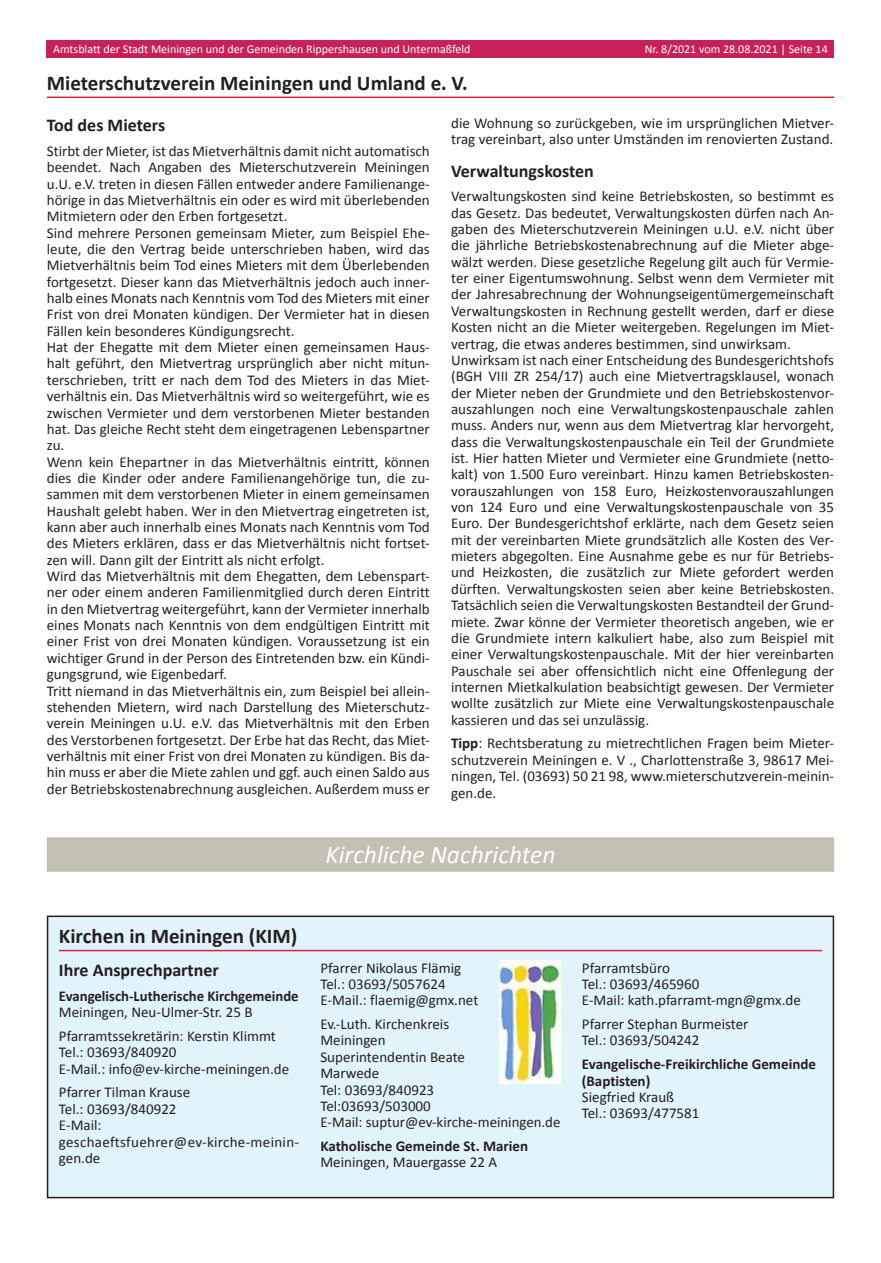
<style>
.page{position:relative;width:881px;height:1263px;background:#fff}
.page>*{position:absolute;margin:0;border:0;box-sizing:border-box;transform-origin:0 0}
.Schattenbalken{font:italic 25.5px "Calibri";color:#fff}
.Überschrift{font:700 21px "Calibri";color:#231f20}
.Überschrift_ohne_abs{font:700 21px "Calibri";color:#231f20}
.Zwischenüberschrift{font:700 18px "Calibri";color:#231f20}
.t1{font:15px/16.4px "Calibri";color:#231f20;text-align:justify}
.t2{font:700 15px "Calibri";color:#231f20}
.t3{font:15px/16.4px "Calibri";letter-spacing:.02em;color:#231f20}
.t4{font:12px "Calibri";color:#fff}
.s1{font-weight:700}
</style>
<div class="page">
<div style="left:47px;top:40px;width:786px;height:17px;background:#c62158"></div>
<hr style="left:47px;top:97px;width:786px;height:1px;background:#e41d3f">
<div style="left:47px;top:837px;width:786px;height:35px;background:#c3c1b1"></div>
<div style="left:48px;top:916px;width:785px;height:281px;background:#e1f4fc"></div>
<hr style="left:59px;top:950px;width:762px;height:1px;background:#e41d3f">
<div style="left:47px;top:915px;width:786px;height:283px;border:2px solid #231f20"></div>
<img style="left:499px;top:960px;width:61px;height:123px">
<p class="t4" style="left:53px;top:42px;width:418px">Amtsblatt der Stadt Meiningen und der Gemeinden Rippershausen und Untermaßfeld</p>
<p class="t4" style="left:644px;top:42px;width:184px">Nr. 8/2021 vom 28.08.2021 | Seite 14</p>
<p class="Überschrift" style="left:47px;top:70px;width:422px">Mieterschutzverein Meiningen und Umland e. V.</p>
<p class="Zwischenüberschrift" style="left:47px;top:114px;width:120px">Tod des Mieters</p>
<p class="t1" style="left:47px;top:143px;width:384px">Stirbt der Mieter, ist das Mietverhältnis damit nicht automatisch beendet. Nach Angaben des Mieterschutzverein Meiningen u.U. e.V. treten in diesen Fällen entweder andere Familienange&shy;hörige in das Mietverhältnis ein oder es wird mit überlebenden Mitmietern oder den Erben fortgesetzt.</p>
<p class="t1" style="left:47px;top:225px;width:384px">Sind mehrere Personen gemeinsam Mieter, zum Beispiel Ehe&shy;leute, die den Vertrag beide unterschrieben haben, wird das Mietverhältnis beim Tod eines Mieters mit dem Überlebenden fortgesetzt. Dieser kann das Mietverhältnis jedoch auch inner&shy;halb eines Monats nach Kenntnis vom Tod des Mieters mit einer Frist von drei Monaten kündigen. Der Vermieter hat in diesen Fällen kein besonderes Kündigungsrecht.</p>
<p class="t1" style="left:47px;top:339px;width:384px">Hat der Ehegatte mit dem Mieter einen gemeinsamen Haus&shy;halt geführt, den Mietvertrag ursprünglich aber nicht mitun&shy;terschrieben, tritt er nach dem Tod des Mieters in das Miet&shy;verhältnis ein. Das Mietverhältnis wird so weitergeführt, wie es zwischen Vermieter und dem verstorbenen Mieter bestanden hat. Das gleiche Recht steht dem eingetragenen Lebenspartner zu.</p>
<p class="t1" style="left:47px;top:453px;width:384px">Wenn kein Ehepartner in das Mietverhältnis eintritt, können dies die Kinder oder andere Familienangehörige tun, die zu&shy;sammen mit dem verstorbenen Mieter in einem gemeinsamen Haushalt gelebt haben. Wer in den Mietvertrag eingetreten ist, kann aber auch innerhalb eines Monats nach Kenntnis vom Tod des Mieters erklären, dass er das Mietverhältnis nicht fortset&shy;zen will. Dann gilt der Eintritt als nicht erfolgt.</p>
<p class="t1" style="left:47px;top:568px;width:384px">Wird das Mietverhältnis mit dem Ehegatten, dem Lebenspart&shy;ner oder einem anderen Familienmitglied durch deren Eintritt in den Mietvertrag weitergeführt, kann der Vermieter innerhalb eines Monats nach Kenntnis von dem endgültigen Eintritt mit einer Frist von drei Monaten kündigen. Voraussetzung ist ein wichtiger Grund in der Person des Eintretenden bzw. ein Kündi&shy;gungsgrund, wie Eigenbedarf.</p>
<p class="t1" style="left:47px;top:682px;width:384px">Tritt niemand in das Mietverhältnis ein, zum Beispiel bei allein&shy;stehenden Mietern, wird nach Darstellung des Mieterschutz&shy;verein Meiningen u.U. e.V. das Mietverhältnis mit den Erben des Verstorbenen fortgesetzt. Der Erbe hat das Recht, das Miet&shy;verhältnis mit einer Frist von drei Monaten zu kündigen. Bis da&shy;hin muss er aber die Miete zahlen und ggf. auch einen Saldo aus der Betriebskostenabrechnung ausgleichen. Außerdem muss er</p>
<p class="t1" style="left:451px;top:115px;width:384px">die Wohnung so zurückgeben, wie im ursprünglichen Mietver&shy;trag vereinbart, also unter Umständen im renovierten Zustand.</p>
<p class="Zwischenüberschrift" style="left:451px;top:159px;width:144px">Verwaltungskosten</p>
<p class="t1" style="left:451px;top:188px;width:384px">Verwaltungskosten sind keine Betriebskosten, so bestimmt es das Gesetz. Das bedeutet, Verwaltungskosten dürfen nach An&shy;gaben des Mieterschutzverein Meiningen u.U. e.V. nicht über die jährliche Betriebskostenabrechnung auf die Mieter abge&shy;wälzt werden. Diese gesetzliche Regelung gilt auch für Vermie&shy;ter einer Eigentumswohnung. Selbst wenn dem Vermieter mit der Jahresabrechnung der Wohnungseigentümergemeinschaft Verwaltungskosten in Rechnung gestellt werden, darf er diese Kosten nicht an die Mieter weitergeben. Regelungen im Miet&shy;vertrag, die etwas anderes bestimmen, sind unwirksam.</p>
<p class="t1" style="left:451px;top:352px;width:384px">Unwirksam ist nach einer Entscheidung des Bundesgerichtshofs (BGH VIII ZR 254/17) auch eine Mietvertragsklausel, wonach der Mieter neben der Grundmiete und den Betriebskostenvor&shy;auszahlungen noch eine Verwaltungskostenpauschale zahlen muss. Anders nur, wenn aus dem Mietvertrag klar hervorgeht, dass die Verwaltungskostenpauschale ein Teil der Grundmiete ist. Hier hatten Mieter und Vermieter eine Grundmiete (netto&shy;kalt) von 1.500 Euro vereinbart. Hinzu kamen Betriebskosten&shy;vorauszahlungen von 158 Euro, Heizkostenvorauszahlungen von 124 Euro und eine Verwaltungskostenpauschale von 35<br>Euro. Der Bundesgerichtshof erklärte, nach dem Gesetz seien mit der vereinbarten Miete grundsätzlich alle Kosten des Ver&shy;mieters abgegolten. Eine Ausnahme gebe es nur für Betriebs&shy;und Heizkosten, die zusätzlich zur Miete gefordert werden dürften. Verwaltungskosten seien aber keine Betriebskosten.<br>Tatsächlich seien die Verwaltungskosten Bestandteil der Grund&shy;miete. Zwar könne der Vermieter theoretisch angeben, wie er die Grundmiete intern kalkuliert habe, also zum Beispiel mit einer Verwaltungskostenpauschale. Mit der hier vereinbarten Pauschale sei aber offensichtlich nicht eine Offenlegung der internen Mietkalkulation beabsichtigt gewesen. Der Vermieter wollte zusätzlich zur Miete eine Verwaltungskostenpauschale kassieren und das sei unzulässig.</p>
<p class="t1" style="left:451px;top:735px;width:384px"><span class="s1">Tipp</span>: Rechtsberatung zu mietrechtlichen Fragen beim Mieter&shy;schutzverein Meiningen e. V ., Charlottenstraße 3, 98617 Mei&shy;ningen, Tel. (03693) 50 21 98, www.mieterschutzverein-meinin&shy;gen.de.</p>
<p class="Schattenbalken" style="left:325px;top:837px;width:231px">Kirchliche Nachrichten</p>
<p class="Überschrift_ohne_abs" style="left:59px;top:923px;width:240px">Kirchen in Meiningen (KIM)</p>
<p class="Zwischenüberschrift" style="left:59px;top:958px;width:161px">Ihre Ansprechpartner</p>
<p class="t2" style="left:59px;top:986px;width:241px">Evangelisch-Lutherische Kirchgemeinde</p>
<p class="t1" style="left:59px;top:1004px;width:195px">Meiningen, Neu-Ulmer-Str. 25 B</p>
<p class="t1" style="left:59px;top:1028px;width:218px">Pfarramtssekretärin: Kerstin Klimmt</p>
<p class="t1" style="left:59px;top:1044px;width:119px">Tel.: 03693/840920</p>
<p class="t1" style="left:59px;top:1060px;width:232px">E-Mail.: info@ev-kirche-meiningen.de</p>
<p class="t1" style="left:59px;top:1084px;width:133px">Pfarrer Tilman Krause</p>
<p class="t1" style="left:59px;top:1101px;width:119px">Tel.: 03693/840922</p>
<p class="t1" style="left:59px;top:1117px;width:44px">E-Mail:</p>
<p class="t3" style="left:59px;top:1133px;width:241px">geschaeftsfuehrer@ev-kirche-meinin&shy;gen.de</p>
<p class="t1" style="left:320px;top:959px;width:142px">Pfarrer Nikolaus Flämig</p>
<p class="t1" style="left:320px;top:976px;width:127px">Tel.: 03693/5057624</p>
<p class="t1" style="left:320px;top:992px;width:159px">E-Mail.: flaemig@gmx.net</p>
<p class="t1" style="left:320px;top:1016px;width:130px">Ev.-Luth. Kirchenkreis<br>Meiningen</p>
<p class="t1" style="left:320px;top:1049px;width:146px">Superintendentin Beate<br>Marwede</p>
<p class="t1" style="left:320px;top:1081px;width:115px">Tel: 03693/840923</p>
<p class="t1" style="left:320px;top:1098px;width:112px">Tel:03693/503000</p>
<p class="t1" style="left:320px;top:1114px;width:241px">E-Mail: suptur@ev-kirche-meiningen.de</p>
<p class="t2" style="left:320px;top:1136px;width:209px">Katholische Gemeinde St. Marien</p>
<p class="t1" style="left:320px;top:1154px;width:178px">Meiningen, Mauergasse 22 A</p>
<p class="t1" style="left:581px;top:959px;width:90px">Pfarramtsbüro</p>
<p class="t1" style="left:581px;top:976px;width:119px">Tel.: 03693/465960</p>
<p class="t1" style="left:581px;top:992px;width:220px">E-Mail: kath.pfarramt-mgn@gmx.de</p>
<p class="t1" style="left:581px;top:1016px;width:168px">Pfarrer Stephan Burmeister</p>
<p class="t1" style="left:581px;top:1032px;width:119px">Tel.: 03693/504242</p>
<p class="t2" style="left:581px;top:1055px;width:236px">Evangelische-Freikirchliche Gemeinde</p>
<p class="t2" style="left:581px;top:1071px;width:70px">(Baptisten)</p>
<p class="t1" style="left:581px;top:1089px;width:94px">Siegfried Krauß</p>
<p class="t1" style="left:581px;top:1105px;width:119px">Tel.: 03693/477581</p>
</div>
